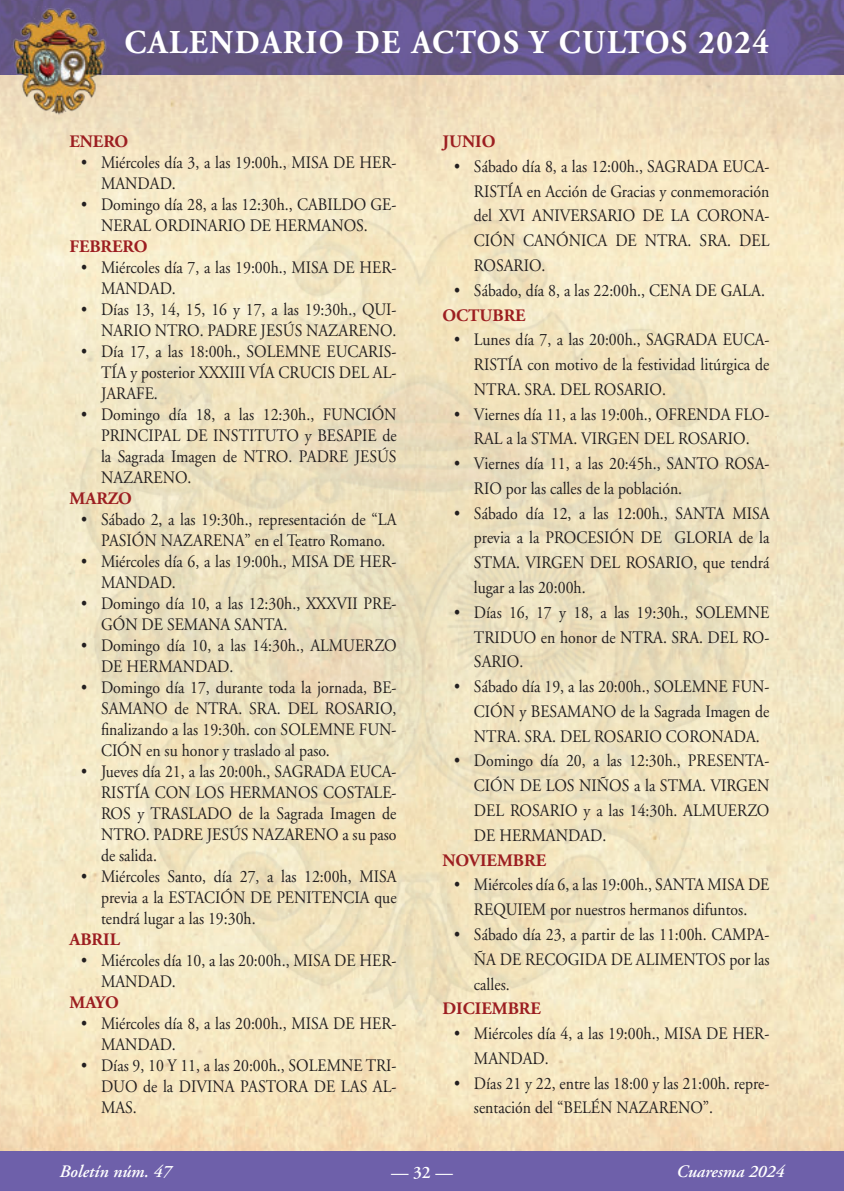
<style>
.page{position:relative;width:844px;height:1191px;background:#fff}
.page>*{position:absolute;margin:0;border:0;box-sizing:border-box;transform-origin:0 0}
.t1{font:700 33.25px "Adobe Garamond";letter-spacing:.05em;color:#fff;scale:.95 1}
.t2{font:17.5px/21px "Adobe Garamond";color:#231f20;text-align:justify;scale:.9 1}
.t3{font:700 17.5px "Adobe Garamond";color:#9c1e21}
.t4{font:italic 600 17.5px "Adobe Garamond";color:#fff}
.t5{font:600 17.5px "Adobe Garamond";color:#fff}
</style>
<div class="page">
<img style="left:0;top:74px;width:843px;height:1077px">
<img style="left:0;top:0;width:843px;height:74px">
<div style="left:0;top:1151px;width:843px;height:40px;background:#6e60aa"></div>
<img style="left:12px;top:6px;width:95px;height:110px">
<img style="left:60px;top:198px;width:724px;height:828px">
<h1 class="t1" style="left:124px;top:24px;width:679px">CALENDARIO DE ACTOS Y CULTOS 2024</h1>
<p class="t3" style="left:69px;top:132px;width:60px">ENERO</p>
<p class="t2" style="left:101px;top:152px;width:330px;text-indent:-20px">• Miércoles día 3, a las 19:00h., MISA DE HER-<br>MANDAD.</p>
<p class="t2" style="left:81px;top:194px;width:352px;text-align:center">• Domingo día 28, a las 12:30h., CABILDO GE-<br>NERAL ORDINARIO DE HERMANOS.</p>
<p class="t3" style="left:69px;top:237px;width:79px">FEBRERO</p>
<p class="t2" style="left:101px;top:257px;width:330px;text-indent:-20px">• Miércoles día 7, a las 19:00h., MISA DE HER-<br>MANDAD.</p>
<p class="t2" style="left:81px;top:299px;width:352px;text-align:right">• Días 13, 14, 15, 16 y 17, a las 19:30h., QUI-<br>NARIO NTRO. PADRE JESÚS NAZARENO.</p>
<p class="t2" style="left:101px;top:341px;width:330px;text-indent:-20px">• Día 17, a las 18:00h., SOLEMNE EUCARIS-TÍA y posterior XXXIII VÍA CRUCIS DEL AL-JARAFE.</p>
<p class="t2" style="left:101px;top:404px;width:330px;text-indent:-20px">• Domingo día 18, a las 12:30h., FUNCIÓN PRINCIPAL DE INSTITUTO y BESAPIE de la Sagrada Imagen de NTRO. PADRE JESÚS NAZARENO.</p>
<p class="t3" style="left:69px;top:489px;width:64px">MARZO</p>
<p class="t2" style="left:81px;top:509px;width:352px;text-align:center">• Sábado 2, a las 19:30h., representación de “LA<br>PASIÓN NAZARENA” en el Teatro Romano.</p>
<p class="t2" style="left:101px;top:551px;width:330px;text-indent:-20px">• Miércoles día 6, a las 19:00h., MISA DE HER-<br>MANDAD.</p>
<p class="t2" style="left:101px;top:593px;width:330px;text-indent:-20px">• Domingo día 10, a las 12:30h., XXXVII PRE-<br>GÓN DE SEMANA SANTA.</p>
<p class="t2" style="left:101px;top:635px;width:330px;text-indent:-20px">• Domingo día 10, a las 14:30h., ALMUERZO<br>DE HERMANDAD.</p>
<p class="t2" style="left:101px;top:677px;width:330px;text-indent:-20px">• Domingo día 17, durante toda la jornada, BE-SAMANO de NTRA. SRA. DEL ROSARIO, finalizando a las 19:30h. con SOLEMNE FUN-CIÓN en su honor y traslado al paso.</p>
<p class="t2" style="left:101px;top:761px;width:330px;text-indent:-20px">• Jueves día 21, a las 20:00h., SAGRADA EUCA-RISTÍA CON LOS HERMANOS COSTALE-ROS y TRASLADO de la Sagrada Imagen de NTRO. PADRE JESÚS NAZARENO a su paso de salida.</p>
<p class="t2" style="left:101px;top:866px;width:330px;text-indent:-20px">• Miércoles Santo, día 27, a las 12:00h, MISA previa a la ESTACIÓN DE PENITENCIA que tendrá lugar a las 19:30h.</p>
<p class="t3" style="left:69px;top:930px;width:52px">ABRIL</p>
<p class="t2" style="left:101px;top:950px;width:330px;text-indent:-20px">• Miércoles día 10, a las 20:00h., MISA DE HER-<br>MANDAD.</p>
<p class="t3" style="left:69px;top:993px;width:51px">MAYO</p>
<p class="t2" style="left:101px;top:1013px;width:330px;text-indent:-20px">• Miércoles día 8, a las 20:00h., MISA DE HER-<br>MANDAD.</p>
<p class="t2" style="left:101px;top:1055px;width:330px;text-indent:-20px">• Días 9, 10 Y 11, a las 20:00h., SOLEMNE TRI-DUO de la DIVINA PASTORA DE LAS AL-MAS.</p>
<p class="t3" style="left:442px;top:132px;width:55px">JUNIO</p>
<p class="t2" style="left:474px;top:154px;width:330px;line-height:24.7px;text-indent:-20px">• Sábado día 8, a las 12:00h., SAGRADA EUCA-RISTÍA en Acción de Gracias y conmemoración del XVI ANIVERSARIO DE LA CORONA-CIÓN CANÓNICA DE NTRA. SRA. DEL ROSARIO.</p>
<p class="t2" style="left:454px;top:280px;width:347px">• Sábado, día 8, a las 22:00h., CENA DE GALA.</p>
<p class="t3" style="left:442px;top:305px;width:85px">OCTUBRE</p>
<p class="t2" style="left:474px;top:328px;width:330px;line-height:24.7px;text-indent:-20px">• Lunes día 7, a las 20:00h., SAGRADA EUCA-RISTÍA con motivo de la festividad litúrgica de NTRA. SRA. DEL ROSARIO.</p>
<p class="t2" style="left:454px;top:402px;width:352px;line-height:24.7px;text-align:center">• Viernes día 11, a las 19:00h., OFRENDA FLO-<br>RAL a la STMA. VIRGEN DEL ROSARIO.</p>
<p class="t2" style="left:474px;top:452px;width:330px;line-height:24.7px;text-indent:-20px">• Viernes día 11, a las 20:45h., SANTO ROSA-<br>RIO por las calles de la población.</p>
<p class="t2" style="left:474px;top:501px;width:330px;line-height:24.7px;text-indent:-20px">• Sábado día 12, a las 12:00h., SANTA MISA previa a la PROCESIÓN DE GLORIA de la STMA. VIRGEN DEL ROSARIO, que tendrá lugar a las 20:00h.</p>
<p class="t2" style="left:474px;top:600px;width:330px;line-height:24.7px;text-indent:-20px">• Días 16, 17 y 18, a las 19:30h., SOLEMNE TRIDUO en honor de NTRA. SRA. DEL RO-SARIO.</p>
<p class="t2" style="left:474px;top:674px;width:330px;line-height:24.7px;text-indent:-20px">• Sábado día 19, a las 20:00h., SOLEMNE FUN-CIÓN y BESAMANO de la Sagrada Imagen de NTRA. SRA. DEL ROSARIO CORONADA.</p>
<p class="t2" style="left:474px;top:749px;width:330px;line-height:24.8px;text-indent:-20px">• Domingo día 20, a las 12:30h., PRESENTA-CIÓN DE LOS NIÑOS a la STMA. VIRGEN DEL ROSARIO y a las 14:30h. ALMUERZO DE HERMANDAD.</p>
<p class="t3" style="left:442px;top:850px;width:105px">NOVIEMBRE</p>
<p class="t2" style="left:454px;top:873px;width:352px;line-height:24.7px;text-align:center">• Miércoles día 6, a las 19:00h., SANTA MISA DE<br>REQUIEM por nuestros hermanos difuntos.</p>
<p class="t2" style="left:474px;top:922px;width:330px;line-height:24.7px;text-indent:-20px">• Sábado día 23, a partir de las 11:00h. CAMPA-ÑA DE RECOGIDA DE ALIMENTOS por las calles.</p>
<p class="t3" style="left:442px;top:999px;width:100px">DICIEMBRE</p>
<p class="t2" style="left:474px;top:1021px;width:330px;line-height:24.7px;text-indent:-20px">• Miércoles día 4, a las 19:00h., MISA DE HER-<br>MANDAD.</p>
<p class="t2" style="left:474px;top:1071px;width:330px;line-height:24.7px;text-indent:-20px">• Días 21 y 22, entre las 18:00 y las 21:00h. repre&shy;sentación del “BELÉN NAZARENO”.</p>
<p class="t4" style="left:60px;top:1161px;width:113px">Boletín núm. 47</p>
<p class="t4" style="left:676px;top:1161px;width:109px">Cuaresma 2024</p>
<p class="t5" style="left:391px;top:1165px;width:63px">— 32 —</p>
</div>
